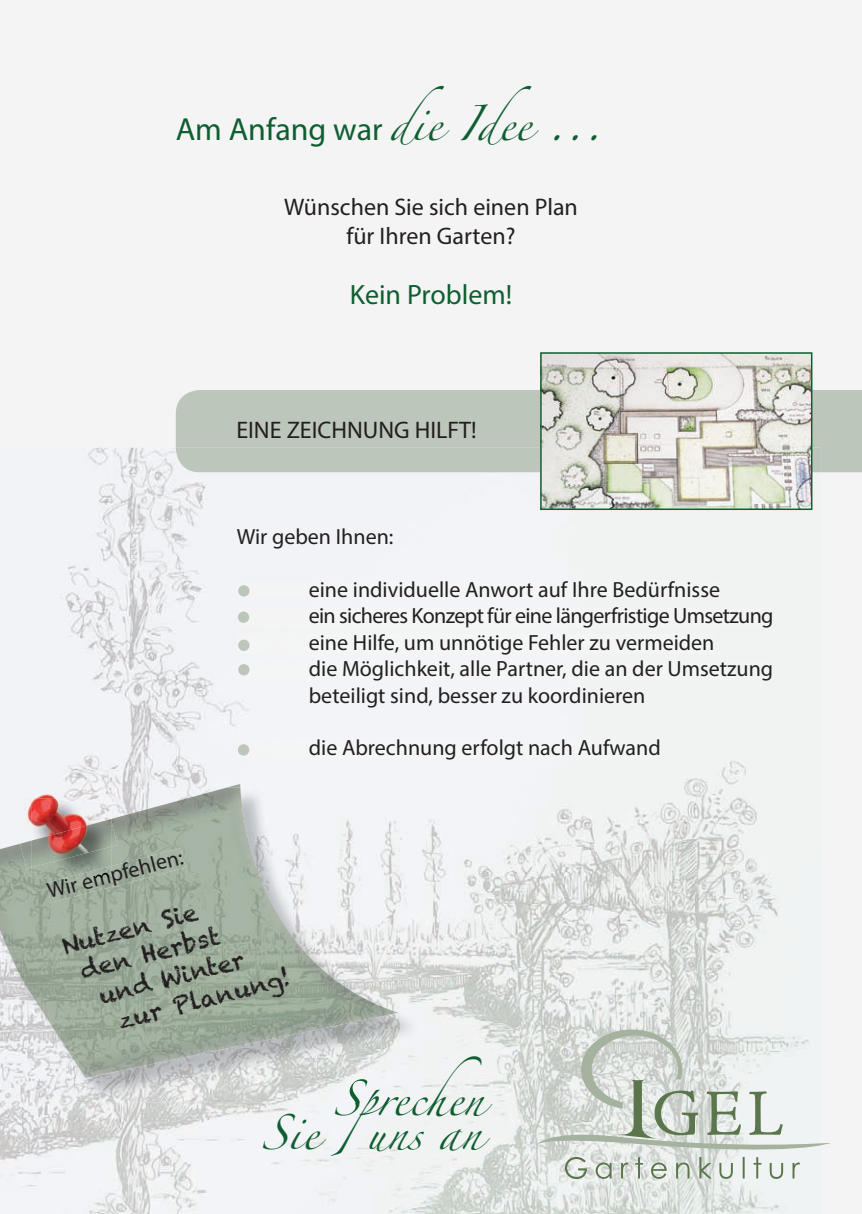
<style>
.page{position:relative;width:862px;height:1214px;background:#fff}
.page>*{position:absolute;margin:0;border:0;box-sizing:border-box;transform-origin:0 0}
.t1{font:32px "Myriad Pro";color:#0f5e31}
.t2{font:32px "Zapfino";color:#0f5e31}
.t3{font:28px "Myriad Pro";color:#0f5e31}
.t4{font:24px/28.8px "Myriad Pro";color:#231f20;text-align:center}
.t5{font:24px "Chalkduster";color:#231f20}
.t6{font:22px/26.4px "Myriad Pro";color:#231f20}
.s1{font-family:"Zapfino"}
</style>
<div class="page">
<div style="left:0;top:0;width:862px;height:1213px;background:#f4f4f5"></div>
<img style="left:65px;top:447px;width:756px;height:348px">
<img style="left:421px;top:795px;width:359px;height:279px">
<img style="left:0;top:1102px;width:335px;height:111px">
<img style="left:479px;top:1074px;width:316px;height:139px">
<img style="left:356px;top:1156px;width:123px;height:57px">
<img style="left:237px;top:581px;width:483px;height:16px">
<img style="left:237px;top:607px;width:536px;height:20px">
<img style="left:237px;top:633px;width:477px;height:21px">
<img style="left:237px;top:660px;width:536px;height:20px">
<img style="left:237px;top:739px;width:422px;height:20px">
<img style="left:317px;top:1055px;width:175px;height:100px">
<div style="left:176px;top:390px;width:686px;height:82px;background:#bcc6ba"></div>
<div style="left:176px;top:447px;width:645px;height:25px;background:#bcc6ba"></div>
<svg style="left:535px;top:1029px;width:295px;height:149px"></svg>
<svg style="left:238px;top:585px;width:11px;height:11px"></svg>
<svg style="left:238px;top:611px;width:11px;height:11px"></svg>
<svg style="left:238px;top:639px;width:11px;height:12px"></svg>
<svg style="left:238px;top:664px;width:11px;height:11px"></svg>
<img style="left:543px;top:355px;width:266px;height:152px">
<div style="left:540px;top:352px;width:272px;height:158px;border:2px solid #0f5e31"></div>
<svg style="left:238px;top:744px;width:11px;height:11px"></svg>
<img style="left:0;top:787px;width:421px;height:315px">
<img style="left:317px;top:1055px;width:104px;height:47px">
<img style="left:226px;top:783px;width:14px;height:4px">
<img style="left:0;top:787px;width:398px;height:290px">
<img style="left:46px;top:848px;width:140px;height:54px">
<img style="left:111px;top:798px;width:1px;height:20px">
<img style="left:31px;top:818px;width:81px;height:60px">
<img style="left:65px;top:868px;width:47px;height:10px">
<img style="left:68px;top:779px;width:35px;height:8px">
<img style="left:10px;top:787px;width:95px;height:56px">
<img style="left:20px;top:823px;width:97px;height:45px">
<img style="left:31px;top:798px;width:80px;height:21px">
<img style="left:31px;top:819px;width:81px;height:48px">
<p class="t1" style="left:176px;top:110px;width:428px">Am Anfang war <span class="s1">die Idee ...</span></p>
<p class="t4" style="left:284px;top:192px;width:295px">Wünschen Sie sich einen Plan für Ihren Garten?</p>
<p class="t3" style="left:350px;top:277px;width:164px">Kein Problem!</p>
<p class="t4" style="left:236px;top:415px;width:242px">EINE ZEICHNUNG HILFT!</p>
<p class="t6" style="left:237px;top:523px;width:158px">Wir geben Ihnen:</p>
<p class="t6" style="left:309px;top:576px;width:466px">eine individuelle Anwort auf Ihre Bedürfnisse<br>ein sicheres Konzept für eine längerfristige Umsetzung eine Hilfe, um unnötige Fehler zu vermeiden<br>die Möglichkeit, alle Partner, die an der Umsetzung beteiligt sind, besser zu koordinieren</p>
<p class="t6" style="left:309px;top:734px;width:353px">die Abrechnung erfolgt nach Aufwand</p>
<p class="t6" style="left:44px;top:878px;width:141px;rotate:-15deg">Wir empfehlen:</p>
<p class="t5" style="left:58px;top:933px;width:141px;rotate:-15deg">Nutzen Sie</p>
<p class="t5" style="left:77px;top:958px;width:145px;rotate:-15deg">den Herbst</p>
<p class="t5" style="left:96px;top:983px;width:151px;rotate:-15deg">und Winter</p>
<p class="t5" style="left:115px;top:1007px;width:179px;rotate:-15deg">zur Planung!</p>
<p class="t2" style="left:333px;top:1084px;width:152px">Sprechen</p>
<p class="t2" style="left:261px;top:1118px;width:59px">Sie</p>
<p class="t2" style="left:366px;top:1118px;width:117px">uns an</p>
</div>
